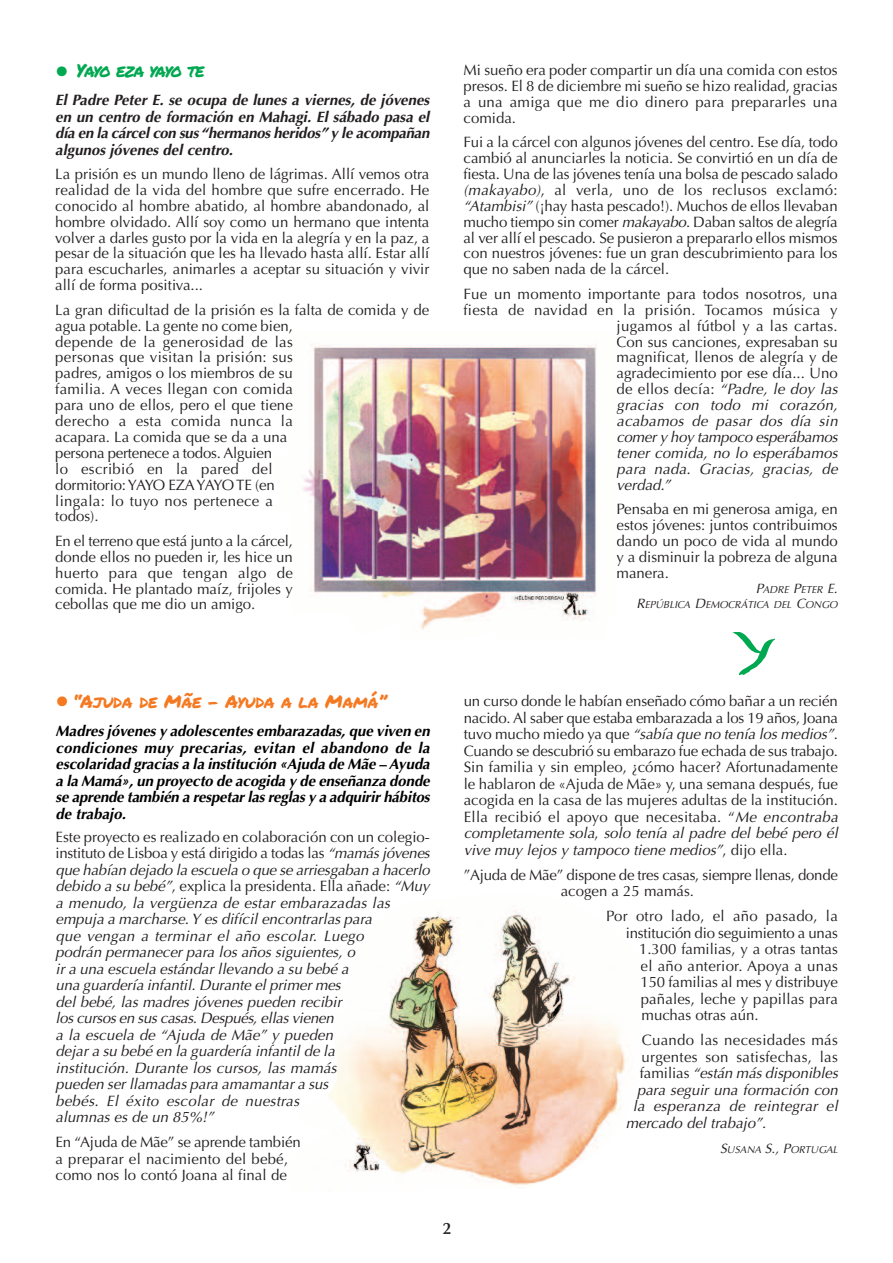
<style>
.page{position:relative;width:893px;height:1263px;background:#fff}
.page>*{position:absolute;margin:0;border:0;box-sizing:border-box;transform-origin:0 0}
.t1{font:18px "Permanent Marker";color:#f47921}
.t2{font:18px "Permanent Marker";letter-spacing:-.06em;color:#00a851}
.t3{font:600 16.5px "Optima";color:#231f20}
.t4{font:15px/15.9px "Optima";color:#231f20;text-align:justify}
.t5{font:italic 15px/16.5px "Optima";color:#231f20}
.t6{font:italic 700 15px/16.5px "Optima";letter-spacing:-.015em;color:#000;text-align:justify}
.t7{font:15px "Optima";letter-spacing:.02em;color:#231f20}
.t8{font:italic 700 15px/16.5px "Optima";letter-spacing:-.015em;color:#231f20;text-align:justify}
.t9{font:italic 15px "Optima";letter-spacing:.02em;color:#231f20}
.t10{font:italic 10.2px/15px "Optima";color:#231f20;text-align:right}
.s1{font-family:"Optima";font-weight:900;font-size:27px}
.s2{font-style:italic}
.s3{font-style:normal}
.s4{font-size:13.5px}
</style>
<div class="page">
<img style="left:732px;top:632px;width:43px;height:43px">
<img style="left:328px;top:910px;width:298px;height:278px">
<img style="left:302px;top:344px;width:295px;height:286px">
<p class="t2" style="left:55px;top:57px;width:151px"><span class="s1">•</span> Yayo eza yayo te</p>
<p class="t8" style="left:55px;top:93px;width:376px">El Padre Peter E. se ocupa de lunes a viernes, de jóvenes en un centro de formación en Mahagi. El sábado pasa el día en la cárcel con sus “hermanos heridos” y le acompañan algunos jóvenes del centro.</p>
<p class="t4" style="left:55px;top:167px;width:376px">La prisión es un mundo lleno de lágrimas. Allí vemos otra realidad de la vida del hombre que sufre encerrado. He conocido al hombre abatido, al hombre abandonado, al hombre olvidado. Allí soy como un hermano que intenta volver a darles gusto por la vida en la alegría y en la paz, a pesar de la situación que les ha llevado hasta allí. Estar allí para escucharles, animarles a aceptar su situación y vivir allí de forma positiva...</p>
<p class="t4" style="left:55px;top:303px;width:376px;text-align:left">La gran dificultad de la prisión es la falta de comida y de agua potable. La gente no come bien,<br>depende de la generosidad de las<br>personas que visitan la prisión: sus<br>padres, amigos o los miembros de su<br>familia. A veces llegan con comida<br>para uno de ellos, pero el que tiene<br>derecho a esta comida nunca la<br>acapara. La comida que se da a una<br>persona pertenece a todos. Alguien<br>lo escribió en la pared del<br>dormitorio:YAYO EZAYAYOTE (en<br>lingala: lo tuyo nos pertenece a<br>todos).</p>
<p class="t4" style="left:55px;top:534px;width:239px">En el terreno que está junto a la cárcel, donde ellos no pueden ir, les hice un huerto para que tengan algo de comida. He plantado maíz, frijoles y cebollas que me dio un amigo.</p>
<p class="t4" style="left:463px;top:63px;width:376px">Mi sueño era poder compartir un día una comida con estos presos. El 8 de diciembre mi sueño se hizo realidad, gracias a una amiga que me dio dinero para prepararles una comida.</p>
<p class="t4" style="left:463px;top:136px;width:376px">Fui a la cárcel con algunos jóvenes del centro. Ese día, todo cambió al anunciarles la noticia. Se convirtió en un día de fiesta. Una de las jóvenes tenía una bolsa de pescado salado <span class="s2">(makayabo)</span>, al verla, uno de los reclusos exclamó: <span class="s2">“Atambisi”</span> (¡hay hasta pescado!). Muchos de ellos llevaban mucho tiempo sin comer <span class="s2">makayabo</span>. Daban saltos de alegría al ver allí el pescado. Se pusieron a prepararlo ellos mismos con nuestros jóvenes: fue un gran descubrimiento para los que no saben nada de la cárcel.</p>
<p class="t7" style="left:463px;top:288px;width:376px">Fue un momento importante para todos nosotros, una</p>
<p class="t7" style="left:463px;top:303px;width:376px">fiesta de navidad en la prisión. Tocamos música y</p>
<p class="t7" style="left:617px;top:319px;width:223px">jugamos al fútbol y a las cartas.</p>
<p class="t4" style="left:617px;top:335px;width:223px">Con sus canciones, expresaban su</p>
<p class="t4" style="left:617px;top:351px;width:223px">magnificat, llenos de alegría y de</p>
<p class="t4" style="left:617px;top:367px;width:223px">agradecimiento por ese día... Uno</p>
<p class="t5" style="left:617px;top:382px;width:223px"><span class="s3">de ellos decía:</span> “Padre, le doy las</p>
<p class="t9" style="left:617px;top:399px;width:223px">gracias con todo mi corazón,</p>
<p class="t9" style="left:617px;top:415px;width:223px">acabamos de pasar dos día sin</p>
<p class="t5" style="left:617px;top:430px;width:223px">comer y hoy tampoco esperábamos</p>
<p class="t5" style="left:617px;top:446px;width:223px">tener comida, no lo esperábamos</p>
<p class="t9" style="left:617px;top:462px;width:223px">para nada. Gracias, gracias, de</p>
<p class="t5" style="left:617px;top:478px;width:55px">verdad.”</p>
<p class="t4" style="left:617px;top:502px;width:223px">Pensaba en mi generosa amiga, en estos jóvenes: juntos contribuimos dando un poco de vida al mundo y a disminuir la pobreza de alguna manera.</p>
<p class="t10" style="left:636px;top:583px;width:203px"><span class="s4">P</span>ADRE <span class="s4">P</span>ETER <span class="s4">E.<br>R</span>EPÚBLICA <span class="s4">D</span>EMOCRÁTICA DEL <span class="s4">C</span>ONGO</p>
<p class="t1" style="left:56px;top:688px;width:332px"><span class="s1">•</span> “Ajuda de Mãe – Ayuda a la Mamá”</p>
<p class="t6" style="left:56px;top:724px;width:376px">Madres jóvenes y adolescentes embarazadas, que viven en condiciones muy precarias, evitan el abandono de la escolaridad gracias a la institución «Ajuda de Mãe – Ayuda a la Mamá», un proyecto de acogida y de enseñanza donde se aprende también a respetar las reglas y a adquirir hábitos de trabajo.</p>
<p class="t5" style="left:56px;top:830px;width:376px"><span class="s3">Este proyecto es realizado en colaboración con un colegio&shy;instituto de Lisboa y está dirigido a todas las</span> “mamás jóvenes que habían dejado la escuela o que se arriesgaban a hacerlo debido a su bebé”<span class="s3">, explica la presidenta. Ella añade:</span> “Muy a menudo, la vergüenza de estar embarazadas las empuja a marcharse.Y es difícil encontrarlas para<br>que vengan a terminar el año escolar. Luego<br>podrán permanecer para los años siguientes, o<br>ir a una escuela estándar llevando a su bebé a<br>una guardería infantil. Durante el primer mes<br>del bebé, las madres jóvenes pueden recibir<br>los cursos en sus casas. Después, ellas vienen<br>a la escuela de “Ajuda de Mãe” y pueden<br>dejar a su bebé en la guardería infantil de la<br>institución. Durante los cursos, las mamás<br>pueden ser llamadas para amamantar a sus<br>bebés. El éxito escolar de nuestras<br>alumnas es de un 85%!”</p>
<p class="t4" style="left:56px;top:1135px;width:247px;line-height:16.5px;text-align:left">En “Ajuda de Mãe” se aprende también a preparar el nacimiento del bebé, como nos lo contó Joana al final de</p>
<p class="t4" style="left:464px;top:694px;width:376px;line-height:16.5px">un curso donde le habían enseñado cómo bañar a un recién nacido. Al saber que estaba embarazada a los 19 años, Joana tuvo mucho miedo ya que <span class="s2">“sabía que no tenía los medios”</span>.<br>Cuando se descubrió su embarazo fue echada de sus trabajo.<br>Sin familia y sin empleo, ¿cómo hacer? Afortunadamente le hablaron de «Ajuda de Mãe» y, una semana después, fue acogida en la casa de las mujeres adultas de la institución.<br>Ella recibió el apoyo que necesitaba. “<span class="s2">Me encontraba completamente sola</span>, <span class="s2">solo tenía al padre del bebé pero él vive muy lejos y tampoco tiene medios”</span>, dijo ella.</p>
<p class="t4" style="left:561px;top:868px;width:279px;line-height:16.5px;text-indent:-97px">”Ajuda de Mãe” dispone de tres casas, siempre llenas, donde acogen a 25 mamás.</p>
<p class="t7" style="left:606px;top:910px;width:233px">Por otro lado, el año pasado, la</p>
<p class="t4" style="left:626px;top:926px;width:214px">institución dio seguimiento a unas</p>
<p class="t4" style="left:639px;top:943px;width:200px">1.300 familias, y a otras tantas</p>
<p class="t4" style="left:641px;top:959px;width:199px">el año anterior. Apoya a unas</p>
<p class="t4" style="left:640px;top:976px;width:199px">150 familias al mes y distribuye</p>
<p class="t4" style="left:641px;top:992px;width:199px">pañales, leche y papillas para</p>
<p class="t4" style="left:641px;top:1009px;width:119px">muchas otras aún.</p>
<p class="t7" style="left:642px;top:1034px;width:198px">Cuando las necesidades más</p>
<p class="t7" style="left:641px;top:1050px;width:198px">urgentes son satisfechas, las</p>
<p class="t5" style="left:640px;top:1066px;width:200px"><span class="s3">familias</span> “están más disponibles</p>
<p class="t5" style="left:637px;top:1083px;width:202px">para seguir una formación con</p>
<p class="t9" style="left:633px;top:1100px;width:207px">la esperanza de reintegrar el</p>
<p class="t5" style="left:626px;top:1116px;width:142px">mercado del trabajo”<span class="s3">.</span></p>
<p class="t10" style="left:720px;top:1143px;width:119px"><span class="s4">S</span>USANA <span class="s4">S., P</span>ORTUGAL</p>
<p class="t3" style="left:443px;top:1221px;width:10px">2</p>
</div>
